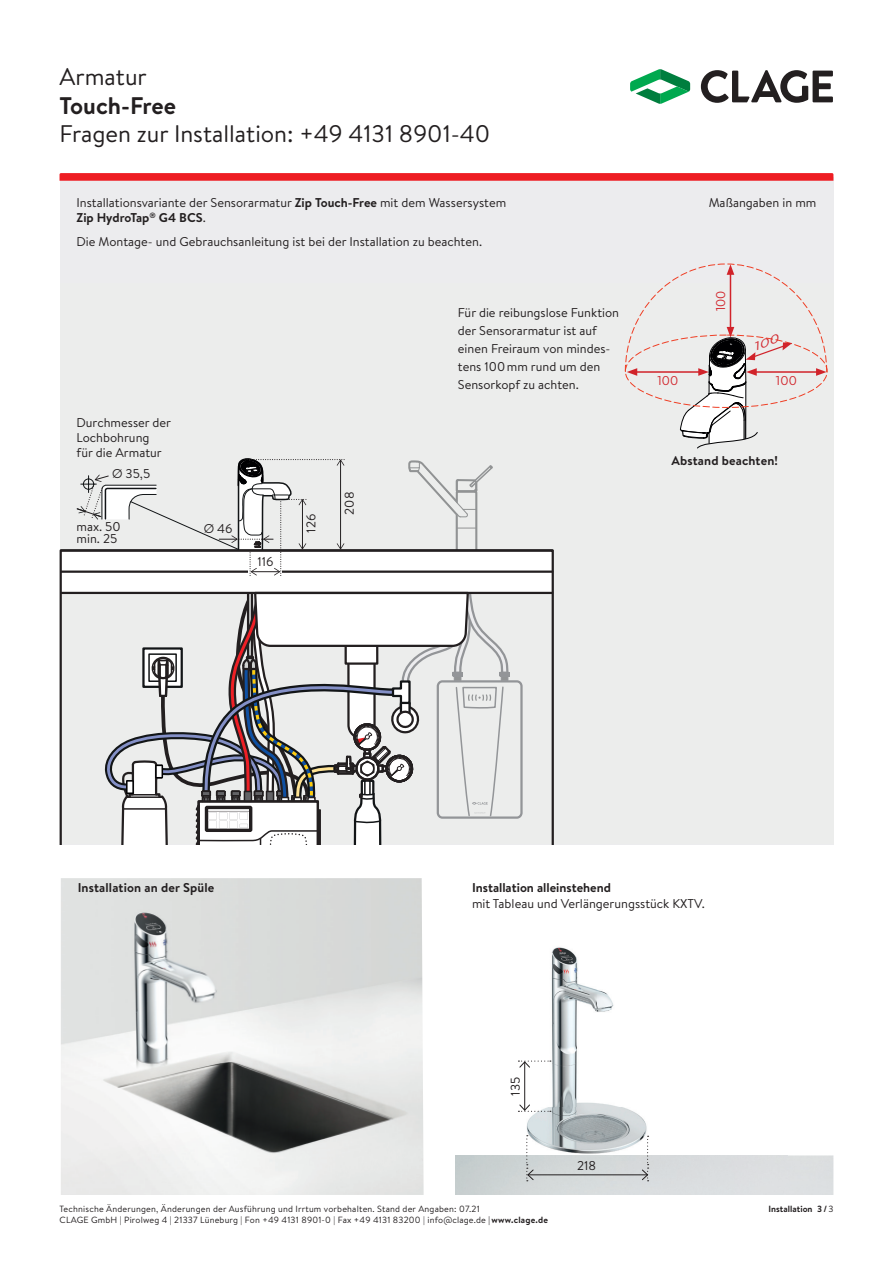
<style>
.page{position:relative;width:893px;height:1263px;background:#fff}
.page>*{position:absolute;margin:0;border:0;box-sizing:border-box;transform-origin:0 0}
.t1{font:24px "Brandon Text";color:#231f20}
.t2{font:700 24px "Brandon Text";color:#231f20}
.t3{font:15px "Karbon";color:#d1232a}
.t4{font:12.75px/18px "Brandon Text";color:#231f20}
.t5{font:700 12.75px "Brandon Text";letter-spacing:.01em;color:#231f20}
.t6{font:9px "Brandon Text";letter-spacing:.02em;color:#231f20}
.t7{font:700 9px "Brandon Text";letter-spacing:.005em;color:#231f20}
.s1{font-weight:700}
.s2{font-weight:400}
</style>
<div class="page">
<svg style="left:701px;top:70px;width:132px;height:33px"></svg>
<svg style="left:630px;top:69px;width:60px;height:35px"></svg>
<div style="left:60px;top:177px;width:773px;height:667px;background:#ececee"></div>
<svg style="left:60px;top:173px;width:773px;height:8px"></svg>
<svg style="left:408px;top:460px;width:85px;height:89px"></svg>
<svg style="left:60px;top:549px;width:494px;height:295px"></svg>
<div style="left:248px;top:563px;width:34px;height:18px;background:#fff"></div>
<svg style="left:99px;top:584px;width:413px;height:260px"></svg>
<svg style="left:76px;top:458px;width:269px;height:118px"></svg>
<img style="left:61px;top:878px;width:363px;height:317px">
<img style="left:525px;top:947px;width:124px;height:207px">
<hr style="left:524px;top:1062px;width:1px;height:48px;background:#231f20">
<svg style="left:518px;top:1060px;width:33px;height:8px"></svg>
<svg style="left:518px;top:1104px;width:33px;height:8px"></svg>
<hr style="left:528px;top:1174px;width:120px;height:1px;background:#231f20">
<svg style="left:641px;top:1136px;width:8px;height:45px"></svg>
<svg style="left:526px;top:1135px;width:8px;height:46px"></svg>
<svg style="left:624px;top:263px;width:203px;height:186px"></svg>
<h1 class="t1" style="left:60px;top:60px;width:89px">Armatur</h1>
<h1 class="t2" style="left:60px;top:89px;width:118px">Touch-Free</h1>
<h1 class="t1" style="left:60px;top:118px;width:432px">Fragen zur Installation: +49 4131 8901-40</h1>
<p class="t4" style="left:77px;top:193px;width:431px">Installationsvariante der Sensorarmatur <span class="s1">Zip Touch-Free</span> mit dem Wassersystem</p>
<p class="t4" style="left:709px;top:193px;width:109px">Maßangaben in mm</p>
<p class="t4" style="left:77px;top:205px;width:407px;line-height:23.9px"><span class="s1">Zip HydroTap</span><sup>®</sup> <span class="s1">G4 BCS</span>.<br>Die Montage- und Gebrauchsanleitung ist bei der Installation zu beachten.</p>
<p class="t4" style="left:77px;top:414px;width:96px;line-height:15.3px">Durchmesser der<br>Lochbohrung<br>für die Armatur</p>
<p class="t4" style="left:112px;top:464px;width:40px">Ø 35,5</p>
<p class="t4" style="left:77px;top:520px;width:46px;line-height:12.1px">max. 50 min. 25</p>
<p class="t4" style="left:204px;top:520px;width:30px">Ø 46</p>
<p class="t4" style="left:302px;top:533px;width:20px;rotate:-90deg">126</p>
<p class="t4" style="left:257px;top:552px;width:17px">116</p>
<p class="t4" style="left:340px;top:515px;width:24px;rotate:-90deg">208</p>
<p class="t4" style="left:458px;top:303px;width:163px">Für die reibungslose Funktion der Sensorarmatur ist auf einen Freiraum von mindes&shy;tens 100 mm rund um den<br>Sensorkopf zu achten.</p>
<p class="t3" style="left:657px;top:372px;width:22px">100</p>
<p class="t3" style="left:712px;top:311px;width:22px;rotate:-90deg">100</p>
<p class="t3" style="left:776px;top:372px;width:22px">100</p>
<p class="t5" style="left:671px;top:452px;width:108px">Abstand beachten!</p>
<p class="t5" style="left:78px;top:879px;width:138px">Installation an der Spüle</p>
<p class="t5" style="left:472px;top:879px;width:141px">Installation alleinstehend</p>
<p class="t4" style="left:472px;top:894px;width:234px">mit Tableau und Verlängerungsstück KXTV.</p>
<p class="t4" style="left:506px;top:1096px;width:20px;rotate:-90deg">135</p>
<p class="t6" style="left:60px;top:1203px;width:422px">Technische Änderungen, Änderungen der Ausführung und Irrtum vorbehalten. Stand der Angaben: 07.21</p>
<p class="t6" style="left:60px;top:1213px;width:490px">CLAGE GmbH | Pirolweg 4 | 21337 Lüneburg | Fon +49 4131 8901-0 | Fax +49 4131 83200 | info@clage.de <span class="s1">| www.clage.de</span></p>
<p class="t4" style="left:577px;top:1157px;width:20px">218</p>
<p class="t7" style="left:768px;top:1202px;width:67px">Installation 3 / <span class="s2">3</span></p>
</div>
